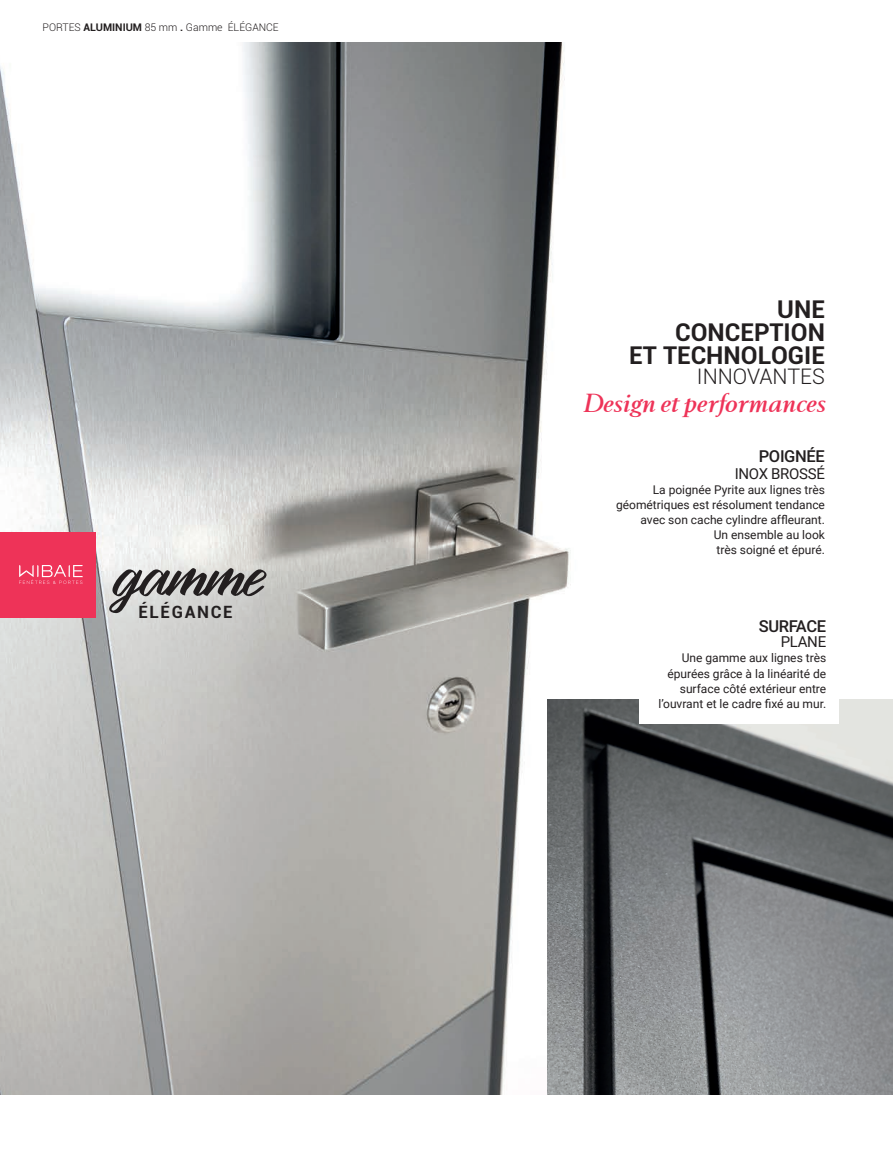
<style>
.page{position:relative;width:893px;height:1149px;background:#fff}
.page>*{position:absolute;margin:0;border:0;box-sizing:border-box;transform-origin:0 0}
.t1{font:63.15px "Clauster";letter-spacing:-.005em;color:#231f20}
.t2{font:italic 700 27.15px "Berling T";color:#ee3358}
.t3{font:700 24.45px/23px "Roboto";color:#231f20;text-align:right}
.t4{font:300 21.45px "Roboto";color:#231f20}
.t5{font:700 16.95px "Roboto";letter-spacing:.1em;color:#231f20}
.t6{font:500 16.5px "Roboto";letter-spacing:-.02em;color:#231f20}
.t7{font:15px "Roboto";letter-spacing:-.02em;color:#231f20}
.t8{font:12px/15px "Roboto";color:#231f20;text-align:right}
.t9{font:300 10.5px "Roboto";color:#231f20}
.s1{font-weight:700}
</style>
<div class="page">
<img style="left:0;top:43px;width:571px;height:1051px">
<img style="left:547px;top:699px;width:346px;height:395px">
<div style="left:639px;top:590px;width:200px;height:133px;background:#fff"></div>
<div style="left:0;top:532px;width:96px;height:85px;background:#ee3358"></div>
<svg style="left:19px;top:565px;width:64px;height:19px"></svg>
<p class="t9" style="left:43px;top:20px;width:238px">PORTES <span class="s1">ALUMINIUM</span> 85 mm <span class="s1">.</span> Gamme ÉLÉGANCE</p>
<h1 class="t1" style="left:115px;top:542px;width:150px">gamme</h1>
<h3 class="t5" style="left:138px;top:599px;width:96px">ÉLÉGANCE</h3>
<h3 class="t3" style="left:629px;top:296px;width:197px">UNE<br>CONCEPTION<br>ET TECHNOLOGIE</h3>
<h3 class="t4" style="left:697px;top:361px;width:130px">INNOVANTES</h3>
<h2 class="t2" style="left:582px;top:388px;width:244px">Design et performances</h2>
<h3 class="t6" style="left:759px;top:444px;width:68px">POIGNÉE</h3>
<p class="t7" style="left:735px;top:462px;width:92px">INOX BROSSÉ</p>
<p class="t8" style="left:616px;top:481px;width:210px">La poignée Pyrite aux lignes très géométriques est résolument tendance avec son cache cylindre affleurant.<br>Un ensemble au look<br>très soigné et épuré.</p>
<h3 class="t6" style="left:759px;top:615px;width:69px">SURFACE</h3>
<p class="t7" style="left:781px;top:631px;width:47px">PLANE</p>
<p class="t8" style="left:659px;top:650px;width:169px">Une gamme aux lignes très épurées grâce à la linéarité de surface côté extérieur entre l’ouvrant et le cadre fixé au mur.</p>
</div>
